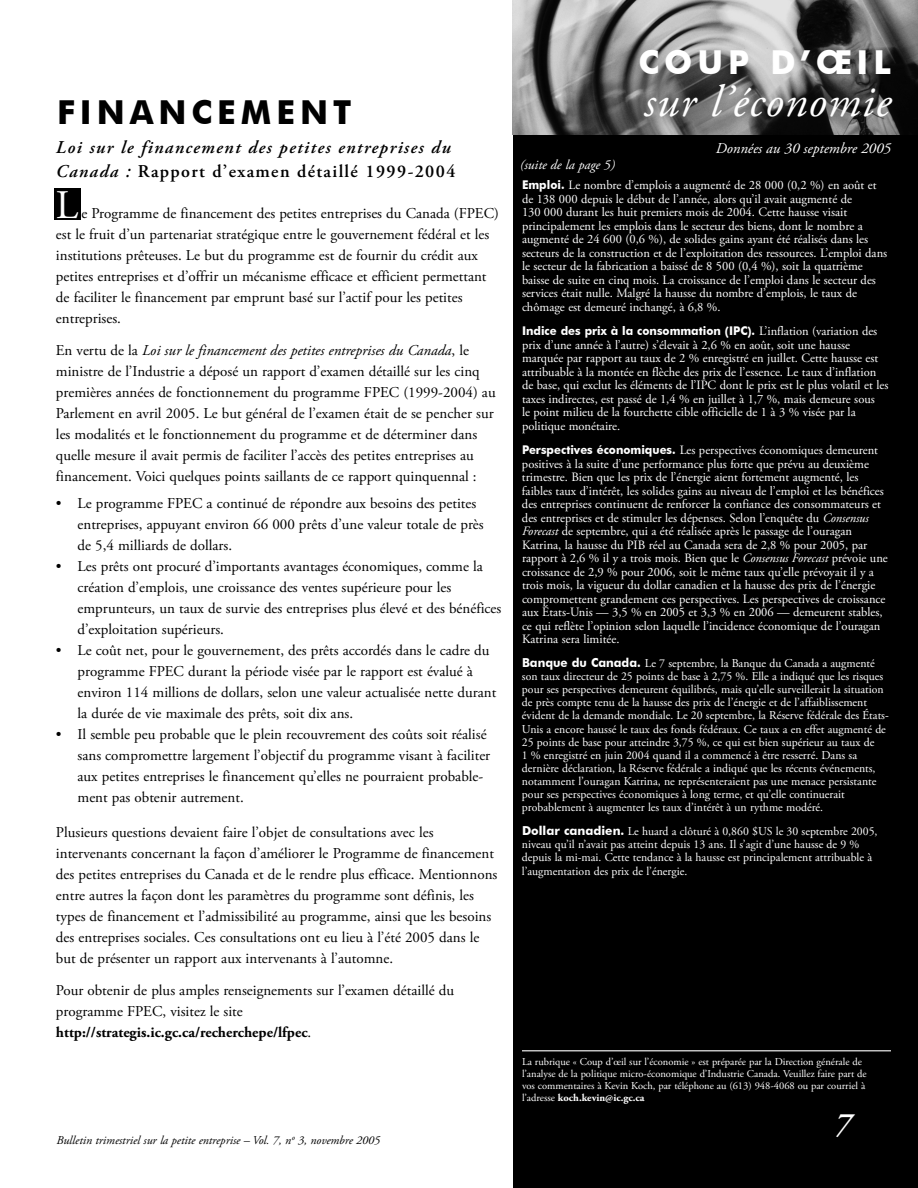
<style>
.page{position:relative;width:918px;height:1188px;background:#fff}
.page>*{position:absolute;margin:0;border:0;box-sizing:border-box;transform-origin:0 0}
.t1{font:italic 45px "Adobe Garamond Pro";letter-spacing:.025em;color:#fff}
.t2{font:40.5px "Adobe Garamond Pro";color:#fff}
.t3{font:700 33px "Futura BT";letter-spacing:.15em;color:#000}
.t4{font:700 33px "Futura BT";letter-spacing:.15em;color:#fff}
.t5{font:italic 600 33px "Adobe Garamond Pro";color:#fff}
.t6{font:italic 600 18px/24px "Adobe Garamond Pro";letter-spacing:.075em;color:#000}
.t7{font:15px/21px "Adobe Garamond Pro";color:#000}
.t8{font:italic 15px "Adobe Garamond Pro";color:#fff}
.t9{font:italic 13.5px "Adobe Garamond Pro";color:#fff}
.t10{font:12.75px/13.5px "Adobe Garamond Pro";color:#fff}
.t11{font:12px/13.2px "Adobe Garamond Pro";color:#fff}
.t12{font:italic 12px "Adobe Garamond Pro";color:#000}
.t13{font:700 12px "Futura BT";color:#fff;scale:.95 1}
.t14{font:10.5px/12px "Adobe Garamond Pro";color:#fff}
.s1{font-style:normal}
.s2{font-style:italic}
.s3{font-weight:700}
.s4{font-family:"Futura BT";font-weight:700;font-size:12px}
.s5{font-family:"Adobe Garamond Pro";font-weight:400;font-size:12.75px}
.s6{font-family:"Futura BT";font-weight:700;font-size:12.3px}
</style>
<div class="page">
<div style="left:55px;top:189px;width:26px;height:31px;background:#000"></div>
<div style="left:513px;top:0;width:405px;height:1188px;background:#000"></div>
<img style="left:513px;top:0;width:405px;height:134px">
<hr style="left:522px;top:1050px;width:369px;height:1px;background:#fff">
<h3 class="t3" style="left:57px;top:92px;width:296px">FINANCEMENT</h3>
<p class="t6" style="left:56px;top:136px;width:401px">Loi sur le financement des petites entreprises du<br>Canada : <span class="s1">Rapport d’examen détaillé 1999-2004</span></p>
<h2 class="t2" style="left:56px;top:181px;width:24px">L</h2>
<p class="t7" style="left:56px;top:203px;width:444px;text-indent:25px">e Programme de financement des petites entreprises du Canada (FPEC) est le fruit d’un partenariat stratégique entre le gouvernement fédéral et les institutions prêteuses. Le but du programme est de fournir du crédit aux petites entreprises et d’offrir un mécanisme efficace et efficient permettant de faciliter le financement par emprunt basé sur l’actif pour les petites entreprises.</p>
<p class="t7" style="left:56px;top:340px;width:441px">En vertu de la <span class="s2">Loi sur le financement des petites entreprises du Canada</span>, le ministre de l’Industrie a déposé un rapport d’examen détaillé sur les cinq premières années de fonctionnement du programme FPEC (1999-2004) au Parlement en avril 2005. Le but général de l’examen était de se pencher sur les modalités et le fonctionnement du programme et de déterminer dans quelle mesure il avait permis de faciliter l’accès des petites entreprises au financement. Voici quelques points saillants de ce rapport quinquennal :</p>
<p class="t7" style="left:78px;top:494px;width:425px">Le programme FPEC a continué de répondre aux besoins des petites entreprises, appuyant environ 66 000 prêts d’une valeur totale de près<br>de 5,4 milliards de dollars.<br>Les prêts ont procuré d’importants avantages économiques, comme la création d’emplois, une croissance des ventes supérieure pour les emprunteurs, un taux de survie des entreprises plus élevé et des bénéfices d’exploitation supérieurs.<br>Le coût net, pour le gouvernement, des prêts accordés dans le cadre du programme FPEC durant la période visée par le rapport est évalué à environ 114 millions de dollars, selon une valeur actualisée nette durant la durée de vie maximale des prêts, soit dix ans.<br>Il semble peu probable que le plein recouvrement des coûts soit réalisé sans compromettre largement l’objectif du programme visant à faciliter aux petites entreprises le financement qu’elles ne pourraient probable&shy;ment pas obtenir autrement.</p>
<p class="t7" style="left:56px;top:822px;width:443px">Plusieurs questions devaient faire l’objet de consultations avec les intervenants concernant la façon d’améliorer le Programme de financement des petites entreprises du Canada et de le rendre plus efficace. Mentionnons entre autres la façon dont les paramètres du programme sont définis, les types de financement et l’admissibilité au programme, ainsi que les besoins des entreprises sociales. Ces consultations ont eu lieu à l’été 2005 dans le but de présenter un rapport aux intervenants à l’automne.</p>
<p class="t7" style="left:56px;top:980px;width:400px">Pour obtenir de plus amples renseignements sur l’examen détaillé du programme FPEC, visitez le site <span class="s3">http://strategis.ic.gc.ca/recherchepe/lfpec</span>.</p>
<p class="t7" style="left:56px;top:494px;width:7px">•</p>
<p class="t7" style="left:56px;top:557px;width:7px">•</p>
<p class="t7" style="left:56px;top:641px;width:7px">•</p>
<p class="t7" style="left:56px;top:725px;width:7px">•</p>
<p class="t12" style="left:57px;top:1133px;width:325px">Bulletin trimestriel sur la petite entreprise – Vol. 7, n<sup>o</sup> 3, novembre 2005</p>
<p class="t9" style="left:520px;top:156px;width:96px">(suite de la page 5)</p>
<h3 class="t4" style="left:639px;top:42px;width:254px">COUP D’ŒIL</h3>
<h1 class="t1" style="left:644px;top:74px;width:249px">sur l’économie</h1>
<p class="t8" style="left:716px;top:139px;width:177px">Données au 30 septembre 2005</p>
<p class="t10" style="left:522px;top:179px;width:367px"><span class="s4">Emploi.</span> Le nombre d’emplois a augmenté de 28 000 (0,2 %) en août et de 138 000 depuis le début de l’année, alors qu’il avait augmenté de<br>130 000 durant les huit premiers mois de 2004. Cette hausse visait principalement les emplois dans le secteur des biens, dont le nombre a augmenté de 24 600 (0,6 %), de solides gains ayant été réalisés dans les secteurs de la construction et de l’exploitation des ressources. L’emploi dans le secteur de la fabrication a baissé de 8 500 (0,4 %), soit la quatrième baisse de suite en cinq mois. La croissance de l’emploi dans le secteur des services était nulle. Malgré la hausse du nombre d’emplois, le taux de chômage est demeuré inchangé, à 6,8 %.</p>
<p class="t13" style="left:522px;top:324px;width:376px">Indice des prix à la consommation (IPC). <span class="s5">L’inflation (variation des</span></p>
<p class="t10" style="left:522px;top:338px;width:368px">prix d’une année à l’autre) s’élevait à 2,6 % en août, soit une hausse marquée par rapport au taux de 2 % enregistré en juillet. Cette hausse est attribuable à la montée en flèche des prix de l’essence. Le taux d’inflation de base, qui exclut les éléments de l’IPC dont le prix est le plus volatil et les taxes indirectes, est passé de 1,4 % en juillet à 1,7 %, mais demeure sous<br>le point milieu de la fourchette cible officielle de 1 à 3 % visée par la politique monétaire.</p>
<p class="t10" style="left:522px;top:444px;width:367px"><span class="s4">Perspectives économiques.</span> Les perspectives économiques demeurent positives à la suite d’une performance plus forte que prévu au deuxième trimestre. Bien que les prix de l’énergie aient fortement augmenté, les faibles taux d’intérêt, les solides gains au niveau de l’emploi et les bénéfices des entreprises continuent de renforcer la confiance des consommateurs et des entreprises et de stimuler les dépenses. Selon l’enquête du <span class="s2">Consensus Forecast</span> de septembre, qui a été réalisée après le passage de l’ouragan Katrina, la hausse du PIB réel au Canada sera de 2,8 % pour 2005, par rapport à 2,6 % il y a trois mois. Bien que le <span class="s2">Consensus Forecast</span> prévoie une croissance de 2,9 % pour 2006, soit le même taux qu’elle prévoyait il y a trois mois, la vigueur du dollar canadien et la hausse des prix de l’énergie compromettent grandement ces perspectives. Les perspectives de croissance aux États-Unis — 3,5 % en 2005 et 3,3 % en 2006 — demeurent stables, ce qui reflète l’opinion selon laquelle l’incidence économique de l’ouragan Katrina sera limitée.</p>
<p class="t11" style="left:522px;top:657px;width:368px"><span class="s6">Banque du Canada.</span> Le 7 septembre, la Banque du Canada a augmenté son taux directeur de 25 points de base à 2,75 %. Elle a indiqué que les risques pour ses perspectives demeurent équilibrés, mais qu’elle surveillerait la situation de près compte tenu de la hausse des prix de l’énergie et de l’affaiblissement évident de la demande mondiale. Le 20 septembre, la Réserve fédérale des États-Unis a encore haussé le taux des fonds fédéraux. Ce taux a en effet augmenté de 25 points de base pour atteindre 3,75 %, ce qui est bien supérieur au taux de<br>1 % enregistré en juin 2004 quand il a commencé à être resserré. Dans sa dernière déclaration, la Réserve fédérale a indiqué que les récents événements, notamment l’ouragan Katrina, ne représenteraient pas une menace persistante pour ses perspectives économiques à long terme, et qu’elle continuerait probablement à augmenter les taux d’intérêt à un rythme modéré.</p>
<p class="t11" style="left:522px;top:825px;width:357px"><span class="s6">Dollar canadien.</span> Le huard a clôturé à 0,860 $US le 30 septembre 2005, niveau qu’il n’avait pas atteint depuis 13 ans. Il s’agit d’une hausse de 9 % depuis la mi-mai. Cette tendance à la hausse est principalement attribuable à l’augmentation des prix de l’énergie.</p>
<p class="t14" style="left:522px;top:1056px;width:346px">La rubrique « Coup d’œil sur l’économie » est préparée par la Direction générale de l’analyse de la politique micro-économique d’Industrie Canada. Veuillez faire part de vos commentaires à Kevin Koch, par téléphone au (613) 948-4068 ou par courriel à l’adresse <span class="s3">koch.kevin@ic.gc.ca</span></p>
<h3 class="t5" style="left:834px;top:1105px;width:18px">7</h3>
</div>
